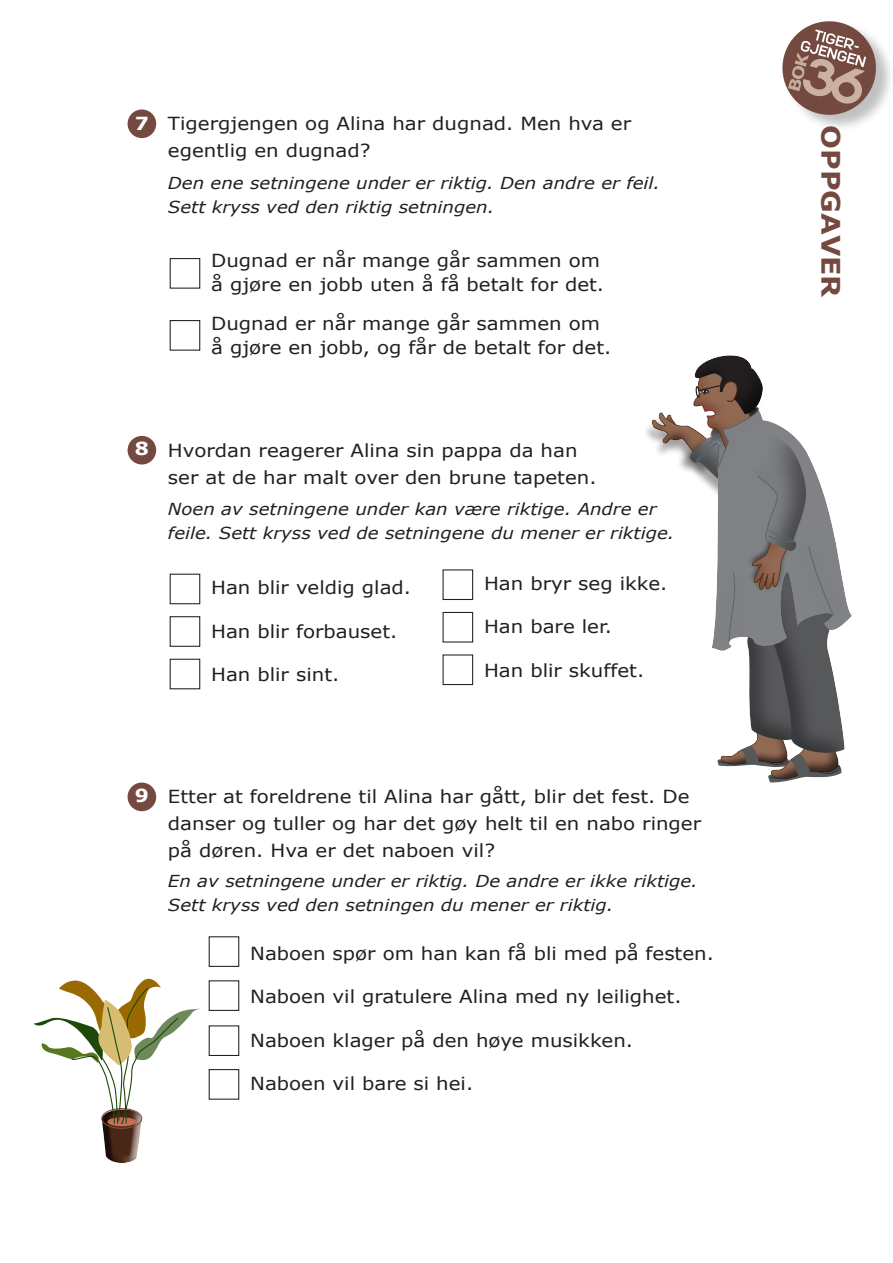
<style>
.page{position:relative;width:893px;height:1263px;background:#fff}
.page>*{position:absolute;margin:0;border:0;box-sizing:border-box;transform-origin:0 0}
.t1{font:700 25.5px "Verdana";color:#744a40;scale:1.1 1}
.Innrykk{font:18px/27px "Verdana";color:#231f20;scale:1.1 1}
.Innrykk-2{font:700 18px "Verdana";color:#fff;scale:1.1 1}
.Innrykk-3{font:italic 16.5px/24px "Verdana";color:#231f20;scale:1.1 1}
</style>
<div class="page">
<div style="left:784px;top:21px;width:109px;height:111px;background:#231f20;opacity:.28"></div>
<div style="left:128px;top:109px;width:28px;height:29px;background:#744a40;border-radius:50%"></div>
<div style="left:170px;top:258px;width:30px;height:31px;border:1px solid #231f20"></div>
<div style="left:170px;top:320px;width:30px;height:31px;border:1px solid #231f20"></div>
<div style="left:128px;top:436px;width:28px;height:28px;background:#744a40;border-radius:50%"></div>
<div style="left:170px;top:574px;width:30px;height:30px;border:1px solid #231f20"></div>
<div style="left:170px;top:616px;width:30px;height:31px;border:1px solid #231f20"></div>
<div style="left:170px;top:659px;width:30px;height:30px;border:1px solid #231f20"></div>
<svg style="left:650px;top:355px;width:202px;height:428px"></svg>
<div style="left:443px;top:569px;width:30px;height:31px;border:1px solid #231f20"></div>
<div style="left:443px;top:612px;width:30px;height:30px;border:1px solid #231f20"></div>
<div style="left:443px;top:654px;width:30px;height:31px;border:1px solid #231f20"></div>
<div style="left:128px;top:782px;width:28px;height:29px;background:#744a40;border-radius:50%"></div>
<div style="left:209px;top:936px;width:30px;height:31px;border:1px solid #231f20"></div>
<div style="left:209px;top:980px;width:30px;height:31px;border:1px solid #231f20"></div>
<div style="left:209px;top:1025px;width:30px;height:31px;border:1px solid #231f20"></div>
<svg style="left:34px;top:978px;width:167px;height:185px"></svg>
<div style="left:209px;top:1069px;width:30px;height:31px;border:1px solid #231f20"></div>
<svg style="left:782px;top:21px;width:99px;height:99px"></svg>
<p class="Innrykk-2" style="left:135px;top:112px;width:14px">7</p>
<p class="Innrykk" style="left:168px;top:110px;width:423px">Tigergjengen og Alina har dugnad. Men hva er egentlig en dugnad?</p>
<p class="Innrykk-3" style="left:168px;top:171px;width:449px">Den ene setningene under er riktig. Den andre er feil.<br>Sett kryss ved den riktig setningen.</p>
<p class="Innrykk" style="left:211px;top:248px;width:359px;line-height:24px">Dugnad er når mange går sammen om å gjøre en jobb uten å få betalt for det.</p>
<p class="Innrykk" style="left:211px;top:312px;width:365px;line-height:24px">Dugnad er når mange går sammen om å gjøre en jobb, og får de betalt for det.</p>
<h1 class="t1" style="left:847px;top:125px;width:158px;rotate:90deg">OPPGAVER</h1>
<p class="Innrykk-2" style="left:135px;top:437px;width:14px">8</p>
<p class="Innrykk" style="left:168px;top:437px;width:391px">Hvordan reagerer Alina sin pappa da han ser at de har malt over den brune tapeten.</p>
<p class="Innrykk-3" style="left:168px;top:497px;width:462px">Noen av setningene under kan være riktige. Andre er feile. Sett kryss ved de setningene du mener er riktige.</p>
<p class="Innrykk" style="left:211px;top:574px;width:183px">Han blir veldig glad.</p>
<p class="Innrykk" style="left:211px;top:618px;width:171px">Han blir forbauset.</p>
<p class="Innrykk" style="left:211px;top:661px;width:118px">Han blir sint.</p>
<p class="Innrykk" style="left:484px;top:570px;width:168px">Han bryr seg ikke.</p>
<p class="Innrykk" style="left:484px;top:614px;width:118px">Han bare ler.</p>
<p class="Innrykk" style="left:484px;top:657px;width:147px">Han blir skuffet.</p>
<p class="Innrykk-2" style="left:135px;top:783px;width:14px">9</p>
<p class="Innrykk" style="left:168px;top:783px;width:486px">Etter at foreldrene til Alina har gått, blir det fest. De danser og tuller og har det gøy helt til en nabo ringer på døren. Hva er det naboen vil?</p>
<p class="Innrykk-3" style="left:168px;top:869px;width:483px">En av setningene under er riktig. De andre er ikke riktige.<br>Sett kryss ved den setningen du mener er riktig.</p>
<p class="Innrykk" style="left:250px;top:940px;width:423px">Naboen spør om han kan få bli med på festen.</p>
<p class="Innrykk" style="left:250px;top:983px;width:394px">Naboen vil gratulere Alina med ny leilighet.</p>
<p class="Innrykk" style="left:250px;top:1027px;width:350px">Naboen klager på den høye musikken.</p>
<p class="Innrykk" style="left:250px;top:1070px;width:204px">Naboen vil bare si hei.</p>
</div>
